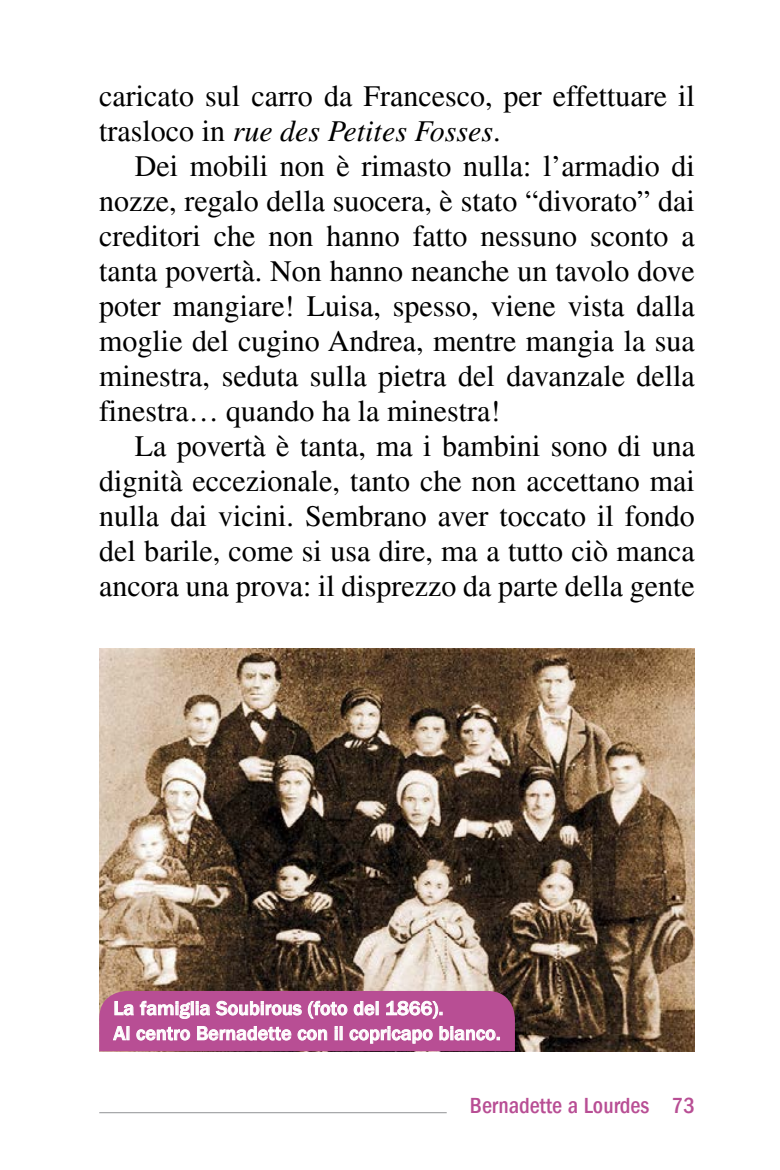
<style>
.page{position:relative;width:780px;height:1170px;background:#fff}
.page>*{position:absolute;margin:0;border:0;box-sizing:border-box;transform-origin:0 0}
.t1{font:30px/35px "Times LT Std";color:#000;text-align:justify}
.t2{font:500 condensed 22.5px "ITC Franklin Gothic Std";color:#b84e94}
.t3{font:500 20px/25px "ITC Franklin Gothic Std";color:#fff}
.s1{font-style:italic}
</style>
<div class="page">
<hr style="left:99px;top:1111px;width:347px;height:2px;background:#a7a8aa">
<img style="left:99px;top:648px;width:595px;height:403px">
<svg style="left:99px;top:990px;width:416px;height:61px;background:#c067a1"></svg>
<p class="t1" style="left:99px;top:78px;width:597px">caricato sul carro da Francesco, per effettuare il trasloco in <span class="s1">rue des Petites Fosses</span>.</p>
<p class="t1" style="left:99px;top:148px;width:597px;text-indent:35px">Dei mobili non è rimasto nulla: l’armadio di nozze, regalo della suocera, è stato “divorato” dai creditori che non hanno fatto nessuno sconto a tanta povertà. Non hanno neanche un tavolo dove poter mangiare! Luisa, spesso, viene vista dalla moglie del cugino Andrea, mentre mangia la sua minestra, seduta sulla pietra del davanzale della finestra… quando ha la minestra!</p>
<p class="t1" style="left:99px;top:428px;width:597px;text-indent:35px">La povertà è tanta, ma i bambini sono di una dignità eccezionale, tanto che non accettano mai nulla dai vicini. Sembrano aver toccato il fondo del barile, come si usa dire, ma a tutto ciò manca ancora una prova: il disprezzo da parte della gente</p>
<p class="t3" style="left:113px;top:995px;width:389px">La famiglia Soubirous (foto del 1866).<br>Al centro Bernadette con il copricapo bianco.</p>
<p class="t2" style="left:469px;top:1092px;width:227px">Bernadette a Lourdes 73</p>
</div>
